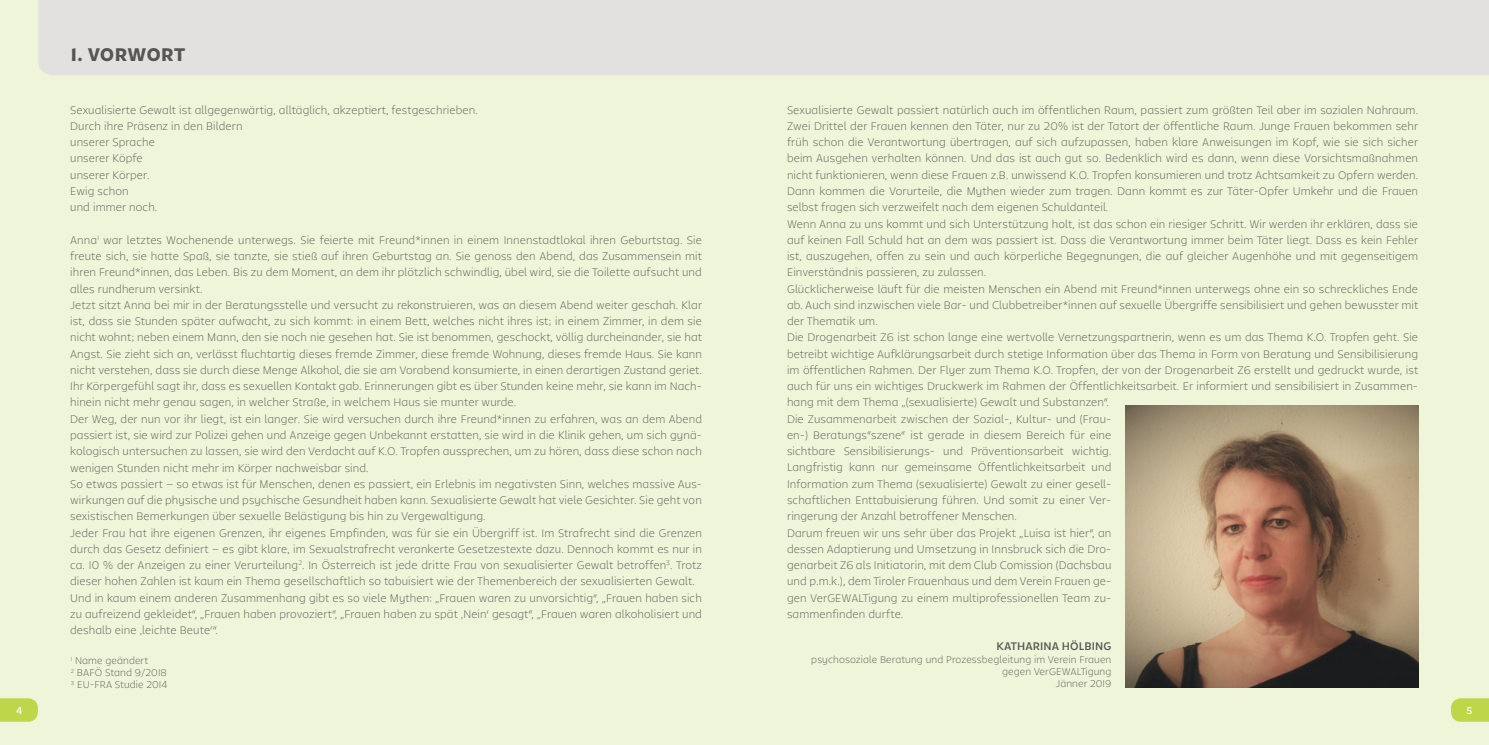
<style>
.page{position:relative;width:1489px;height:745px;background:#fff}
.page>*{position:absolute;margin:0;border:0;box-sizing:border-box;transform-origin:0 0}
.t1{font:900 18.75px "Tikal Sans";color:#555554}
.t2{font:300 11.25px/16.2px "Tikal Sans";letter-spacing:.01em;color:#555554}
.t3{font:700 11.25px "Tikal Sans";letter-spacing:.01em;color:#555554}
.t4{font:300 10px/12px "Tikal Sans";letter-spacing:.01em;color:#555554;text-align:right}
.t5{font:700 10px "Tikal Sans";color:#fff}
</style>
<div class="page">
<div style="left:0;top:0;width:1488px;height:744px;background:#eff5d8"></div>
<svg style="left:0;top:698px;width:38px;height:23px"></svg>
<svg style="left:1451px;top:698px;width:37px;height:23px"></svg>
<div style="left:38px;top:0;width:1450px;height:75px;background:#e3e1e0"></div>
<img style="left:1125px;top:405px;width:292px;height:282px">
<h1 class="t1" style="left:71px;top:43px;width:31px">1. VOR</h1>
<h1 class="t1" style="left:128px;top:43px;width:59px">WORT</h1>
<p class="t2" style="left:70px;top:101px;width:409px">Sexualisierte Gewalt ist allgegenwärtig, alltäglich, akzeptiert, festgeschrieben.<br>Durch ihre Präsenz in den Bildern<br>unserer Sprache<br>unserer Köpfe<br>unserer Körper.<br>Ewig schon<br>und immer noch.</p>
<p class="t2" style="left:70px;top:231px;width:633px">Anna<sup>1</sup> war letztes Wochenende unterwegs. Sie feierte mit Freund*innen in einem Innenstadtlokal ihren Geburtstag. Sie freute sich, sie hatte Spaß, sie tanzte, sie stieß auf ihren Geburtstag an. Sie genoss den Abend, das Zusammensein mit ihren Freund*innen, das Leben. Bis zu dem Moment, an dem ihr plötzlich schwindlig, übel wird, sie die Toilette aufsucht und alles rundherum versinkt.<br>Jetzt sitzt Anna bei mir in der Beratungsstelle und versucht zu rekonstruieren, was an diesem Abend weiter geschah. Klar ist, dass sie Stunden später aufwacht, zu sich kommt: in einem Bett, welches nicht ihres ist; in einem Zimmer, in dem sie nicht wohnt; neben einem Mann, den sie noch nie gesehen hat. Sie ist benommen, geschockt, völlig durcheinander, sie hat Angst. Sie zieht sich an, verlässt fluchtartig dieses fremde Zimmer, diese fremde Wohnung, dieses fremde Haus. Sie kann nicht verstehen, dass sie durch diese Menge Alkohol, die sie am Vorabend konsumierte, in einen derartigen Zustand geriet.<br>Ihr Körpergefühl sagt ihr, dass es sexuellen Kontakt gab. Erinnerungen gibt es über Stunden keine mehr, sie kann im Nach&shy;hinein nicht mehr genau sagen, in welcher Straße, in welchem Haus sie munter wurde.<br>Der Weg, der nun vor ihr liegt, ist ein langer. Sie wird versuchen durch ihre Freund*innen zu erfahren, was an dem Abend passiert ist, sie wird zur Polizei gehen und Anzeige gegen Unbekannt erstatten, sie wird in die Klinik gehen, um sich gynä&shy;kologisch untersuchen zu lassen, sie wird den Verdacht auf K.O. Tropfen aussprechen, um zu hören, dass diese schon nach wenigen Stunden nicht mehr im Körper nachweisbar sind.<br>So etwas passiert – so etwas ist für Menschen, denen es passiert, ein Erlebnis im negativsten Sinn, welches massive Aus&shy;wirkungen auf die physische und psychische Gesundheit haben kann. Sexualisierte Gewalt hat viele Gesichter. Sie geht von sexistischen Bemerkungen über sexuelle Belästigung bis hin zu Vergewaltigung.<br>Jeder Frau hat ihre eigenen Grenzen, ihr eigenes Empfinden, was für sie ein Übergriff ist. Im Strafrecht sind die Grenzen durch das Gesetz definiert – es gibt klare, im Sexualstrafrecht verankerte Gesetzestexte dazu. Dennoch kommt es nur in ca. 10 % der Anzeigen zu einer Verurteilung<sup>2</sup>. In Österreich ist jede dritte Frau von sexualisierter Gewalt betroffen<sup>3</sup>. Trotz dieser hohen Zahlen ist kaum ein Thema gesellschaftlich so tabuisiert wie der Themenbereich der sexualisierten Gewalt.<br>Und in kaum einem anderen Zusammenhang gibt es so viele Mythen: „Frauen waren zu unvorsichtig“, „Frauen haben sich zu aufreizend gekleidet“, „Frauen haben provoziert“, „Frauen haben zu spät ‚Nein‘ gesagt“, „Frauen waren alkoholisiert und deshalb eine ‚leichte Beute‘“.</p>
<p class="t4" style="left:71px;top:653px;width:98px;text-align:left"><sup>1</sup> Name geändert<br><sup>2</sup> BAFÖ Stand 9/2018<br><sup>3</sup> EU-FRA Studie 2014</p>
<p class="t2" style="left:787px;top:101px;width:633px">Sexualisierte Gewalt passiert natürlich auch im öffentlichen Raum, passiert zum größten Teil aber im sozialen Nahraum.<br>Zwei Drittel der Frauen kennen den Täter, nur zu 20% ist der Tatort der öffentliche Raum. Junge Frauen bekommen sehr früh schon die Verantwortung übertragen, auf sich aufzupassen, haben klare Anweisungen im Kopf, wie sie sich sicher beim Ausgehen verhalten können. Und das ist auch gut so. Bedenklich wird es dann, wenn diese Vorsichtsmaßnahmen nicht funktionieren, wenn diese Frauen z.B. unwissend K.O. Tropfen konsumieren und trotz Achtsamkeit zu Opfern werden.<br>Dann kommen die Vorurteile, die Mythen wieder zum tragen. Dann kommt es zur Täter-Opfer Umkehr und die Frauen selbst fragen sich verzweifelt nach dem eigenen Schuldanteil.<br>Wenn Anna zu uns kommt und sich Unterstützung holt, ist das schon ein riesiger Schritt. Wir werden ihr erklären, dass sie auf keinen Fall Schuld hat an dem was passiert ist. Dass die Verantwortung immer beim Täter liegt. Dass es kein Fehler ist, auszugehen, offen zu sein und auch körperliche Begegnungen, die auf gleicher Augenhöhe und mit gegenseitigem Einverständnis passieren, zu zulassen.<br>Glücklicherweise läuft für die meisten Menschen ein Abend mit Freund*innen unterwegs ohne ein so schreckliches Ende ab. Auch sind inzwischen viele Bar- und Clubbetreiber*innen auf sexuelle Übergriffe sensibilisiert und gehen bewusster mit der Thematik um.<br>Die Drogenarbeit Z6 ist schon lange eine wertvolle Vernetzungspartnerin, wenn es um das Thema K.O. Tropfen geht. Sie betreibt wichtige Aufklärungsarbeit durch stetige Information über das Thema in Form von Beratung und Sensibilisierung im öffentlichen Rahmen. Der Flyer zum Thema K.O. Tropfen, der von der Drogenarbeit Z6 erstellt und gedruckt wurde, ist auch für uns ein wichtiges Druckwerk im Rahmen der Öffentlichkeitsarbeit. Er informiert und sensibilisiert in Zusammen&shy;hang mit dem Thema „(sexualisierte) Gewalt und Substanzen“.<br>Die Zusammenarbeit zwischen der Sozial-, Kultur- und (Frau-<br>en-) Beratungs“szene“ ist gerade in diesem Bereich für eine<br>sichtbare Sensibilisierungs- und Präventionsarbeit wichtig.<br>Langfristig kann nur gemeinsame Öffentlichkeitsarbeit und<br>Information zum Thema (sexualisierte) Gewalt zu einer gesell-<br>schaftlichen Enttabuisierung führen. Und somit zu einer Ver-<br>ringerung der Anzahl betroffener Menschen.<br>Darum freuen wir uns sehr über das Projekt „Luisa ist hier“, an<br>dessen Adaptierung und Umsetzung in Innsbruck sich die Dro-<br>genarbeit Z6 als Initiatorin, mit dem Club Comission (Dachsbau<br>und p.m.k.), dem Tiroler Frauenhaus und dem Verein Frauen ge-<br>gen VerGEWALTigung zu einem multiprofessionellen Team zu-<br>sammenfinden durfte.</p>
<p class="t3" style="left:996px;top:639px;width:116px">KATHARINA HÖLBING</p>
<p class="t4" style="left:811px;top:652px;width:301px">psychosoziale Beratung und Prozessbegleitung im Verein Frauen gegen VerGEWALTigung<br>Jänner 2019</p>
<p class="t5" style="left:16px;top:704px;width:8px">4</p>
<p class="t5" style="left:1466px;top:704px;width:8px">5</p>
</div>
